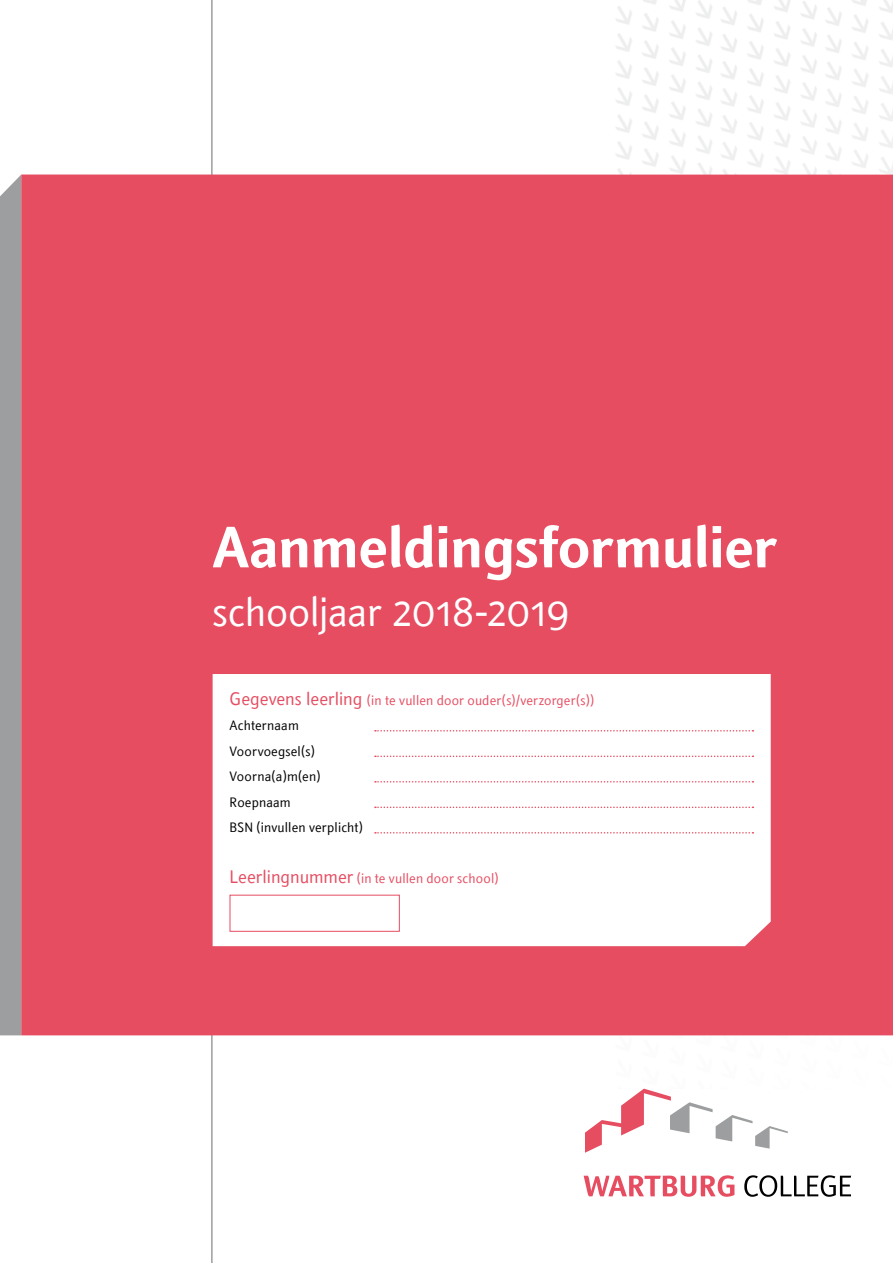
<style>
.page{position:relative;width:893px;height:1263px;background:#fff}
.page>*{position:absolute;margin:0;border:0;box-sizing:border-box;transform-origin:0 0}
.t1{font:700 57.3px "Textra LT Com";letter-spacing:-.01em;color:#fff}
.t2{font:40.5px "Textra LT Com";letter-spacing:-.01em;color:#fff}
.t3{font:13.5px/25.5px "Textra LT Com";letter-spacing:.01em;color:#000}
.t4{font:13.5px "Textra LT Com";letter-spacing:.01em;color:#e64d61}
.s1{font-size:18px;color:#e64d61}
.s2{color:#e64d61}
.s3{font-size:18px}
</style>
<div class="page">
<hr style="left:211px;top:0;width:2px;height:1263px;background:#9c9e9f">
<div style="left:0;top:175px;width:21px;height:860px;background:#9c9e9f"></div>
<div style="left:21px;top:175px;width:872px;height:860px;background:#e64d61"></div>
<svg style="left:584px;top:1175px;width:150px;height:22px"></svg>
<svg style="left:744px;top:1175px;width:107px;height:22px"></svg>
<svg style="left:585px;top:1089px;width:203px;height:64px"></svg>
<div style="left:213px;top:674px;width:558px;height:272px;background:#fff"></div>
<svg style="left:375px;top:730px;width:378px;height:1px"></svg>
<svg style="left:375px;top:755px;width:378px;height:2px"></svg>
<svg style="left:375px;top:781px;width:378px;height:1px"></svg>
<svg style="left:375px;top:806px;width:378px;height:2px"></svg>
<svg style="left:375px;top:832px;width:378px;height:1px"></svg>
<div style="left:230px;top:895px;width:170px;height:37px;border:1px solid #e64d61"></div>
<h1 class="t1" style="left:213px;top:511px;width:566px">Aanmeldingsformulier</h1>
<h2 class="t2" style="left:213px;top:586px;width:359px">schooljaar 2018-2019</h2>
<p class="t3" style="left:230px;top:687px;width:366px"><span class="s1">Gegevens leerling</span> <span class="s2">(in te vullen door ouder(s)/verzorger(s))<br></span>Achternaam<br>Voorvoegsel(s)<br>Voorna(a)m(en)<br>Roepnaam<br>BSN (invullen verplicht)</p>
<p class="t4" style="left:230px;top:870px;width:270px"><span class="s3">Leerlingnummer</span> (in te vullen door school)</p>
</div>
